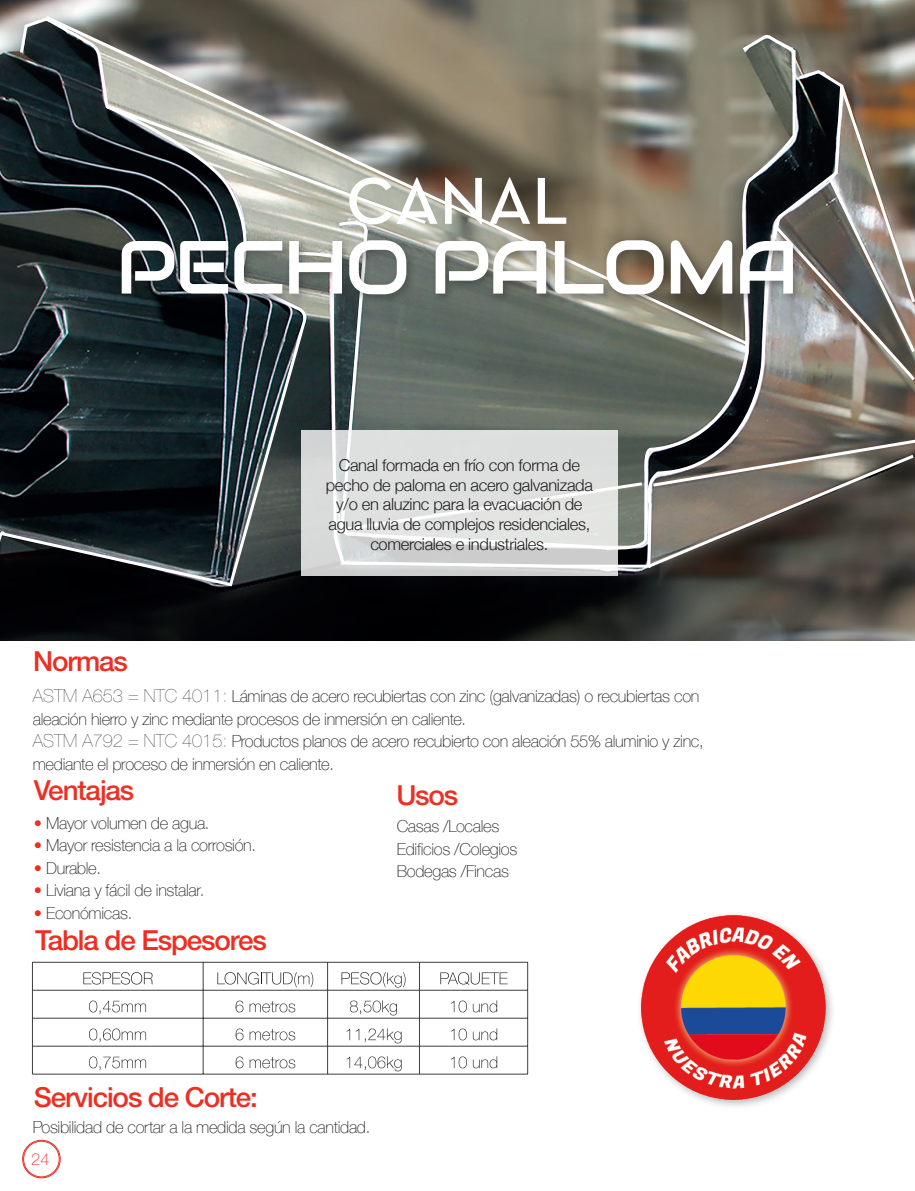
<style>
.page{position:relative;width:915px;height:1191px;background:#fff}
.page>*{position:absolute;margin:0;border:0;box-sizing:border-box;transform-origin:0 0}
.t1{font:75px "Audiowide";letter-spacing:-.03em;color:#fff}
.t2{font:600 67.5px "Neutra Text TF";color:#fff}
.t3{font:500 27.6px "Helvetica Neue LT Std";letter-spacing:-.04em;color:#ee2e22}
.t4{font:500 27.6px "Helvetica Neue LT Std";letter-spacing:-.04em;color:#ed3025}
.t5{font:100 16.5px/22.5px "Helvetica Neue";letter-spacing:-.02em;color:#231f20}
.t6{font:300 16.5px/19.8px "Helvetica Neue";letter-spacing:-.02em;color:#231f20;text-align:center}
.t7{font:100 16.5px "Helvetica Neue";color:#ec2d29}
.s1{font-family:"Helvetica Neue LT Std";font-weight:200;font-size:18px}
.s2{color:#ee2e22}
</style>
<div class="page">
<img style="left:640px;top:914px;width:192px;height:193px">
<img style="left:0;top:0;width:914px;height:13px">
<img style="left:0;top:13px;width:914px;height:627px">
<div style="left:22px;top:1139px;width:39px;height:39px;border:1px solid #ec2d29;border-radius:50%"></div>
<div style="left:23px;top:1141px;width:36px;height:36px;border:1px solid #ec2d29;border-radius:50%"></div>
<svg style="left:301px;top:430px;width:316px;height:146px;background:#dddfde"></svg>
<div style="left:116px;top:235px;width:688px;height:70px;background:#231f20;opacity:.4"></div>
<hr style="left:32px;top:962px;width:171px;height:1px;background:#3e3e3f">
<hr style="left:203px;top:962px;width:124px;height:1px;background:#3e3e3f">
<hr style="left:327px;top:962px;width:92px;height:1px;background:#3e3e3f">
<hr style="left:419px;top:962px;width:108px;height:1px;background:#3e3e3f">
<hr style="left:32px;top:990px;width:171px;height:1px;background:#3e3e3f">
<hr style="left:203px;top:990px;width:124px;height:1px;background:#3e3e3f">
<hr style="left:327px;top:990px;width:92px;height:1px;background:#3e3e3f">
<hr style="left:419px;top:990px;width:108px;height:1px;background:#3e3e3f">
<hr style="left:32px;top:1018px;width:171px;height:1px;background:#3e3e3f">
<hr style="left:203px;top:1018px;width:124px;height:1px;background:#3e3e3f">
<hr style="left:327px;top:1018px;width:92px;height:1px;background:#3e3e3f">
<hr style="left:419px;top:1018px;width:108px;height:1px;background:#3e3e3f">
<hr style="left:32px;top:1046px;width:171px;height:1px;background:#3e3e3f">
<svg style="left:32px;top:963px;width:1px;height:110px"></svg>
<hr style="left:203px;top:1046px;width:124px;height:1px;background:#3e3e3f">
<svg style="left:203px;top:963px;width:1px;height:110px"></svg>
<hr style="left:327px;top:1046px;width:92px;height:1px;background:#3e3e3f">
<svg style="left:327px;top:963px;width:1px;height:110px"></svg>
<hr style="left:419px;top:1046px;width:108px;height:1px;background:#3e3e3f">
<svg style="left:419px;top:963px;width:1px;height:110px"></svg>
<svg style="left:527px;top:962px;width:1px;height:112px"></svg>
<hr style="left:32px;top:1073px;width:171px;height:1px;background:#3e3e3f">
<hr style="left:203px;top:1073px;width:124px;height:1px;background:#3e3e3f">
<hr style="left:327px;top:1073px;width:92px;height:1px;background:#3e3e3f">
<hr style="left:419px;top:1073px;width:108px;height:1px;background:#3e3e3f">
<svg style="left:83px;top:972px;width:70px;height:12px"></svg>
<svg style="left:217px;top:972px;width:96px;height:15px"></svg>
<svg style="left:341px;top:972px;width:64px;height:15px"></svg>
<svg style="left:440px;top:972px;width:67px;height:12px"></svg>
<svg style="left:89px;top:1000px;width:57px;height:14px"></svg>
<svg style="left:235px;top:1000px;width:8px;height:12px"></svg>
<svg style="left:249px;top:1001px;width:46px;height:11px"></svg>
<svg style="left:350px;top:1000px;width:47px;height:15px"></svg>
<svg style="left:450px;top:1000px;width:16px;height:12px"></svg>
<svg style="left:472px;top:1000px;width:25px;height:12px"></svg>
<svg style="left:89px;top:1028px;width:57px;height:14px"></svg>
<svg style="left:235px;top:1028px;width:8px;height:12px"></svg>
<svg style="left:249px;top:1029px;width:46px;height:11px"></svg>
<svg style="left:346px;top:1028px;width:55px;height:15px"></svg>
<svg style="left:450px;top:1028px;width:16px;height:12px"></svg>
<svg style="left:472px;top:1028px;width:25px;height:12px"></svg>
<svg style="left:89px;top:1056px;width:57px;height:14px"></svg>
<svg style="left:235px;top:1056px;width:8px;height:12px"></svg>
<svg style="left:249px;top:1057px;width:46px;height:11px"></svg>
<svg style="left:346px;top:1056px;width:55px;height:15px"></svg>
<svg style="left:450px;top:1056px;width:16px;height:12px"></svg>
<svg style="left:472px;top:1056px;width:25px;height:12px"></svg>
<p class="t2" style="left:346px;top:159px;width:225px">CANAL</p>
<p class="t1" style="left:116px;top:219px;width:683px">PECHO PALOMA</p>
<p class="t3" style="left:33px;top:644px;width:96px">Normas</p>
<p class="t6" style="left:325px;top:454px;width:268px">Canal formada en frío con forma de pecho de paloma en acero galvanizada y/o en aluzinc para la evacuación de agua lluvia de complejos residenciales, comerciales e industriales.</p>
<p class="t5" style="left:33px;top:684px;width:668px"><span class="s1">ASTM A653 = NTC 4011:</span> Láminas de acero recubiertas con zinc (galvanizadas) o recubiertas con aleación hierro y zinc mediante procesos de inmersión en caliente.</p>
<p class="t5" style="left:33px;top:729px;width:672px"><span class="s1">ASTM A792 = NTC 4015:</span> Productos planos de acero recubierto con aleación 55% aluminio y zinc, mediante el proceso de inmersión en caliente.</p>
<p class="t4" style="left:34px;top:774px;width:102px">Ventajas</p>
<p class="t4" style="left:396px;top:778px;width:64px">Uso<span class="s2">s</span></p>
<p class="t5" style="left:34px;top:811px;width:177px"><span class="s2">•</span> Mayor volumen de agua.</p>
<p class="t5" style="left:34px;top:833px;width:223px"><span class="s2">•</span> Mayor resistencia a la corrosión.</p>
<p class="t5" style="left:34px;top:856px;width:69px"><span class="s2">•</span> Durable.</p>
<p class="t5" style="left:34px;top:878px;width:172px"><span class="s2">•</span> Liviana y fácil de instalar.</p>
<p class="t5" style="left:34px;top:901px;width:100px"><span class="s2">•</span> Económicas.</p>
<p class="t3" style="left:35px;top:923px;width:233px">Tabla de Espesores</p>
<p class="t5" style="left:396px;top:814px;width:104px">Casas /Locales</p>
<p class="t5" style="left:396px;top:837px;width:122px">Edificios /Colegios</p>
<p class="t5" style="left:396px;top:859px;width:114px">Bodegas /Fincas</p>
<p class="t3" style="left:34px;top:1080px;width:225px">Servicios de Corte:</p>
<p class="t5" style="left:33px;top:1114px;width:339px">Posibilidad de cortar a la medida según la cantidad.</p>
<p class="t7" style="left:31px;top:1146px;width:20px">24</p>
</div>
